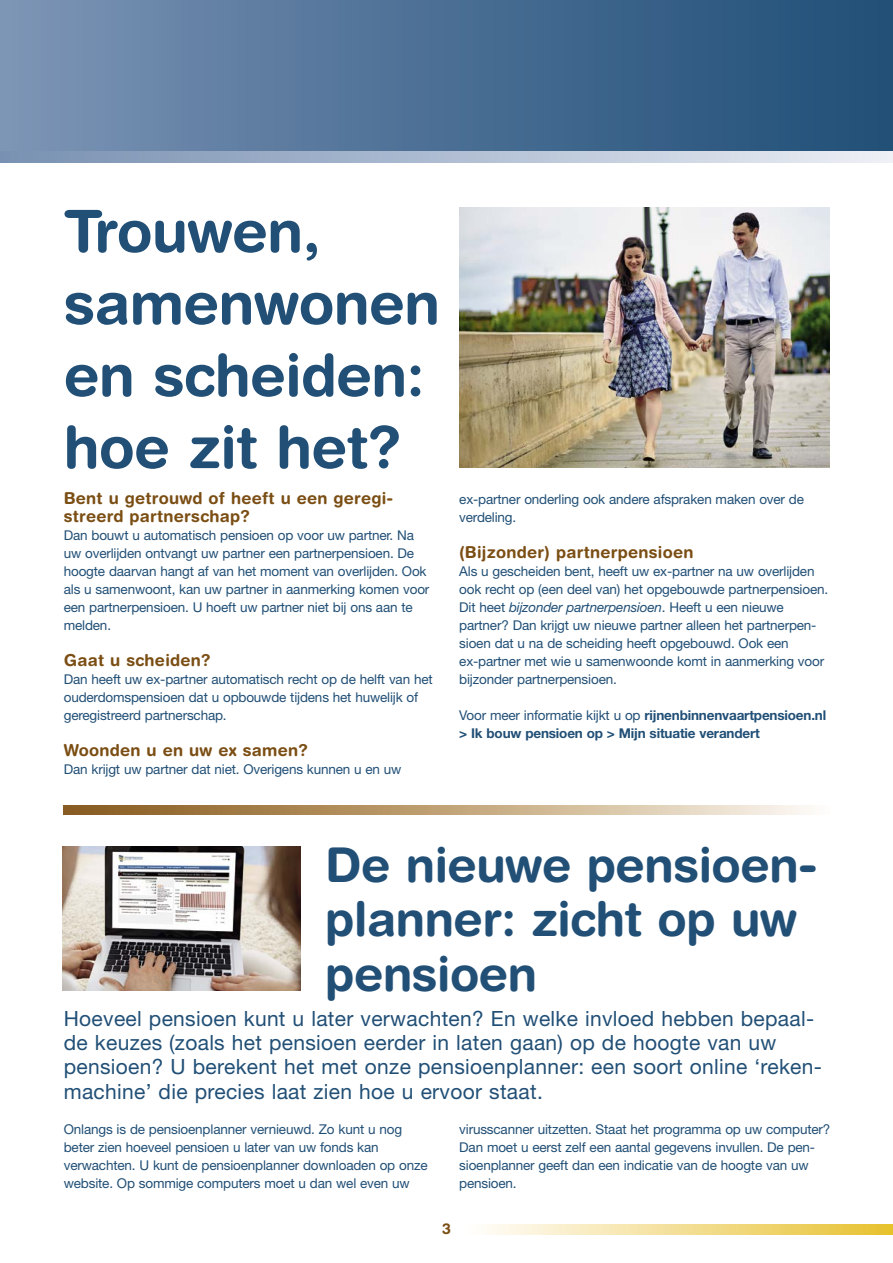
<style>
.page{position:relative;width:893px;height:1263px;background:#fff}
.page>*{position:absolute;margin:0;border:0;box-sizing:border-box;transform-origin:0 0}
.t1{font:700 58.5px/72px "Helvetica Rounded";letter-spacing:-.01em;color:#214f76}
.t2{font:700 48px/54px "Helvetica Rounded";letter-spacing:-.01em;color:#214f76}
.t3{font:21px/24px "Helvetica Neue";letter-spacing:.015em;color:#214f76}
.t4{font:700 16.5px/18px "Helvetica Rounded";letter-spacing:.015em;color:#7b4e14}
.t5{font:700 15px "Helvetica Rounded";color:#7b4e14}
.t6{font:13.5px/18px "Helvetica Neue";letter-spacing:-.01em;color:#214f76}
.t7{font:700 13.5px/18px "Helvetica Neue";letter-spacing:-.01em;color:#214f76}
.s1{font-style:italic}
.s2{font-weight:400}
</style>
<div class="page">
<svg style="left:486px;top:1224px;width:407px;height:10px;background:#f3dd92"></svg>
<div style="left:0;top:0;width:893px;height:155px;background:linear-gradient(to right,#7b93b5,#1e4d76)"></div>
<svg style="left:0;top:152px;width:893px;height:10px;background:#b0bed2"></svg>
<svg style="left:64px;top:806px;width:746px;height:8px;background:#bfa47c"></svg>
<img style="left:459px;top:207px;width:370px;height:261px">
<img style="left:63px;top:846px;width:238px;height:144px">
<h1 class="t1" style="left:64px;top:194px;width:378px">Trouwen, samenwonen en scheiden: hoe zit het?</h1>
<p class="t4" style="left:64px;top:489px;width:331px">Bent u getrouwd of heeft u een geregi&shy;streerd partnerschap?</p>
<p class="t6" style="left:64px;top:526px;width:367px">Dan bouwt u automatisch pensioen op voor uw partner. Na uw overlijden ontvangt uw partner een partnerpensioen. De hoogte daarvan hangt af van het moment van overlijden. Ook als u samenwoont, kan uw partner in aanmerking komen voor een partnerpensioen. U hoeft uw partner niet bij ons aan te melden.</p>
<p class="t4" style="left:64px;top:651px;width:148px">Gaat u scheiden?</p>
<p class="t6" style="left:64px;top:670px;width:370px">Dan heeft uw ex-partner automatisch recht op de helft van het ouderdomspensioen dat u opbouwde tijdens het huwelijk of geregistreerd partnerschap.</p>
<p class="t4" style="left:64px;top:741px;width:246px">Woonden u en uw ex samen?</p>
<p class="t6" style="left:64px;top:760px;width:339px">Dan krijgt uw partner dat niet. Overigens kunnen u en uw</p>
<p class="t6" style="left:459px;top:490px;width:346px">ex-partner onderling ook andere afspraken maken over de verdeling.</p>
<p class="t4" style="left:459px;top:543px;width:236px">(Bijzonder) partnerpensioen</p>
<p class="t6" style="left:459px;top:562px;width:370px">Als u gescheiden bent, heeft uw ex-partner na uw overlijden ook recht op (een deel van) het opgebouwde partnerpensioen.<br>Dit heet <span class="s1">bijzonder partnerpensioen</span>. Heeft u een nieuwe partner? Dan krijgt uw nieuwe partner alleen het partnerpen&shy;sioen dat u na de scheiding heeft opgebouwd. Ook een ex-partner met wie u samenwoonde komt in aanmerking voor bijzonder partnerpensioen.</p>
<p class="t7" style="left:459px;top:706px;width:369px"><span class="s2">Voor meer informatie kijkt u op</span> rijnenbinnenvaartpensioen.nl &gt; Ik bouw pensioen op &gt; Mijn situatie verandert</p>
<h2 class="t2" style="left:325px;top:837px;width:494px">De nieuwe pensioen&shy;planner: zicht op uw pensioen</h2>
<p class="t3" style="left:64px;top:1007px;width:760px">Hoeveel pensioen kunt u later verwachten? En welke invloed hebben bepaal&shy;de keuzes (zoals het pensioen eerder in laten gaan) op de hoogte van uw pensioen? U berekent het met onze pensioenplanner: een soort online ‘reken&shy;machine’ die precies laat zien hoe u ervoor staat.</p>
<p class="t6" style="left:64px;top:1120px;width:365px">Onlangs is de pensioenplanner vernieuwd. Zo kunt u nog beter zien hoeveel pensioen u later van uw fonds kan verwachten. U kunt de pensioenplanner downloaden op onze website. Op sommige computers moet u dan wel even uw</p>
<p class="t6" style="left:459px;top:1120px;width:373px">virusscanner uitzetten. Staat het programma op uw computer?<br>Dan moet u eerst zelf een aantal gegevens invullen. De pen&shy;sioenplanner geeft dan een indicatie van de hoogte van uw pensioen.</p>
<p class="t5" style="left:442px;top:1220px;width:10px">3</p>
</div>
